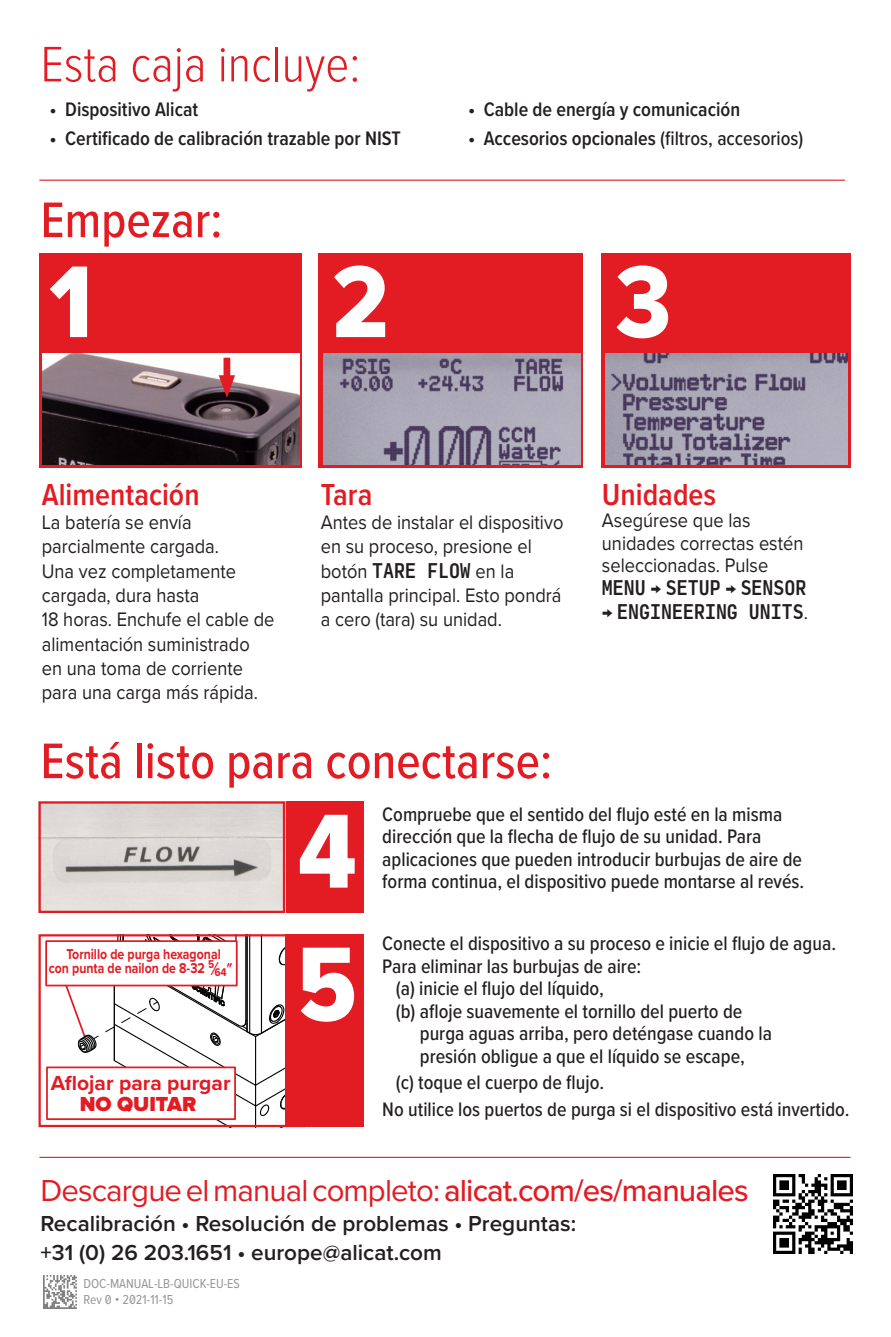
<style>
.page{position:relative;width:891px;height:1337px;background:#fff}
.page>*{position:absolute;margin:0;border:0;box-sizing:border-box;transform-origin:0 0}
.List{font:109.12px "Proxima Nova Cond Extrabld";color:#fff}
.Heading_1{font:105.75px "Proxima Nova Cond Extrabld";color:#fff}
.Heading_1-2{font:500 51.75px "Proxima Nova Cond";color:#e31b23}
.Heading_1-3{font:300 51.75px "Proxima Nova Cond";color:#e31b23}
.Heading_1-4{font:31.5px "Proxima Nova";letter-spacing:-.03em;color:#e31b23}
.Heading_2{font:600 31.5px "Proxima Nova Cond";color:#e31b23}
.Body_Text{font:600 22.5px/29.2px "Proxima Nova";color:#231f20}
.t1{font:700 21.15px/21.2px "Proxima Nova";color:#e31b23;text-align:center}
.List-2{font:500 20.25px/22.5px "Proxima Nova Cond";color:#231f20}
.Body_Text-2{font:20.25px/24.3px "Proxima Nova";color:#231f20;scale:.9 1}
.t2{font:600 20.25px "Proxima Nova Cond";color:#231f20}
.Body_Text-3{font:500 20.25px "Input Mono Narrow";color:#231f20;scale:.9 1}
.t3{font:700 14.85px/14.8px "Proxima Nova";color:#e31b23;text-align:center;scale:.83 1}
.Body_Text-4{font:13.5px/16.2px "Proxima Nova Cond";color:#949698}
.s1{font-weight:500}
.s2{font-family:"Input Mono Narrow";font-weight:500}
.s3{font-family:"Proxima Nova";font-weight:400}
.s4{font-size:19.35px}
.s5{font-weight:900}
</style>
<div class="page">
<div style="left:285px;top:801px;width:78px;height:112px;background:#e31b23"></div>
<div style="left:39px;top:253px;width:263px;height:214px;background:#e31b23"></div>
<div style="left:319px;top:253px;width:264px;height:214px;background:#e31b23"></div>
<div style="left:601px;top:253px;width:249px;height:214px;background:#e31b23"></div>
<img style="left:43px;top:353px;width:256px;height:112px">
<img style="left:42px;top:804px;width:240px;height:106px">
<div style="left:39px;top:801px;width:246px;height:112px;border:2px solid #e31b23"></div>
<svg style="left:64px;top:937px;width:221px;height:187px"></svg>
<div style="left:46px;top:941px;width:191px;height:44px;background:#fff"></div>
<div style="left:45px;top:940px;width:193px;height:46px;border:2px solid #e31b23"></div>
<div style="left:47px;top:1067px;width:188px;height:52px;background:#fff"></div>
<div style="left:46px;top:1066px;width:190px;height:54px;border:2px solid #e31b23"></div>
<div style="left:39px;top:934px;width:266px;height:193px;border:2px solid #e31b23"></div>
<img style="left:323px;top:353px;width:257px;height:112px">
<img style="left:605px;top:353px;width:242px;height:112px">
<hr style="left:39px;top:180px;width:806px;height:1px;background:#e31b23">
<img style="left:44px;top:1275px;width:32px;height:33px">
<div style="left:285px;top:934px;width:78px;height:193px;background:#e31b23"></div>
<div style="left:224px;top:358px;width:6px;height:25px;background:#e31b23"></div>
<svg style="left:219px;top:375px;width:16px;height:23px"></svg>
<hr style="left:39px;top:1156px;width:811px;height:2px;background:#e31b23">
<img style="left:773px;top:1174px;width:79px;height:79px">
<p class="Heading_1-3" style="left:40px;top:26px;width:321px">Esta caja incluye:</p>
<p class="t2" style="left:50px;top:94px;width:150px">• Dispositivo Alicat</p>
<p class="t2" style="left:50px;top:123px;width:353px">• Certificado de calibración trazable por NIST</p>
<p class="Heading_1-2" style="left:40px;top:182px;width:183px">Empezar:</p>
<p class="t2" style="left:468px;top:94px;width:274px">• Cable de energía y comunicación</p>
<p class="t2" style="left:468px;top:123px;width:337px">• Accesorios opcionales <span class="s1">(filtros, accesorios)</span></p>
<p class="Heading_1" style="left:49px;top:224px;width:45px">1</p>
<p class="Heading_1" style="left:332px;top:224px;width:58px">2</p>
<p class="Heading_1" style="left:615px;top:224px;width:58px">3</p>
<p class="Heading_2" style="left:42px;top:471px;width:159px">Alimentación</p>
<p class="Body_Text-2" style="left:42px;top:509px;width:260px">La batería se envía parcialmente cargada.<br>Una vez completamente cargada, dura hasta<br>18 horas. Enchufe el cable de alimentación suministrado en una toma de corriente para una carga más rápida.</p>
<p class="Heading_1-2" style="left:40px;top:723px;width:513px">Está listo para conectarse:</p>
<p class="Heading_2" style="left:321px;top:471px;width:53px">Tara</p>
<p class="Body_Text-2" style="left:321px;top:509px;width:271px">Antes de instalar el dispositivo en su proceso, presione el botón <span class="s2">TARE FLOW</span> en la pantalla principal. Esto pondrá a cero (tara) su unidad.</p>
<p class="Heading_2" style="left:602px;top:471px;width:116px">Unidades</p>
<p class="Body_Text-2" style="left:602px;top:508px;width:229px;line-height:22.5px">Asegúrese que las unidades correctas estén seleccionadas. Pulse<br><span class="s2">MENU</span> → <span class="s2">SETUP</span> → <span class="s2">SENSOR</span></p>
<p class="Body_Text-3" style="left:602px;top:593px;width:230px"><span class="s3">→</span> ENGINEERING UNITS<span class="s3">.</span></p>
<p class="t3" style="left:49px;top:946px;width:222px">Tornillo de purga hexagonal<br>con punta de nailon de 8-32 <span class="s4">5⁄64</span>″</p>
<p class="t1" style="left:51px;top:1072px;width:181px">Aflojar para purgar<br><span class="s5">NO QUITAR</span></p>
<p class="List" style="left:298px;top:771px;width:60px">4</p>
<p class="List" style="left:297px;top:903px;width:61px">5</p>
<p class="List-2" style="left:382px;top:802px;width:424px">Compruebe que el sentido del flujo esté en la misma dirección que la flecha de flujo de su unidad. Para aplicaciones que pueden introducir burbujas de aire de forma continua, el dispositivo puede montarse al revés.</p>
<p class="List-2" style="left:382px;top:931px;width:455px">Conecte el dispositivo a su proceso e inicie el flujo de agua.</p>
<p class="List-2" style="left:382px;top:954px;width:261px">Para eliminar las burbujas de aire:</p>
<p class="List-2" style="left:396px;top:976px;width:210px">(a) inicie el flujo del líquido,</p>
<p class="List-2" style="left:396px;top:999px;width:348px">(b) afloje suavemente el tornillo del puerto de</p>
<p class="List-2" style="left:420px;top:1021px;width:354px">purga aguas arriba, pero deténgase cuando la</p>
<p class="List-2" style="left:420px;top:1044px;width:327px">presión obligue a que el líquido se escape,</p>
<p class="List-2" style="left:396px;top:1070px;width:210px">(c) toque el cuerpo de flujo.</p>
<p class="List-2" style="left:382px;top:1097px;width:469px">No utilice los puertos de purga si el dispositivo está invertido.</p>
<p class="Heading_1-4" style="left:40px;top:1167px;width:710px">Descargue el manual completo:<span class="s1">alicat.com/es/manuales</span></p>
<p class="Body_Text" style="left:40px;top:1207px;width:537px">Recalibración • Resolución de problemas • Preguntas: +31 (0) 26 203.1651 • europe@alicat.com</p>
<p class="Body_Text-4" style="left:84px;top:1275px;width:158px">DOC-MANUAL-LB-QUICK-EU-ES<br>Rev 0 • 2021-11-15</p>
</div>
